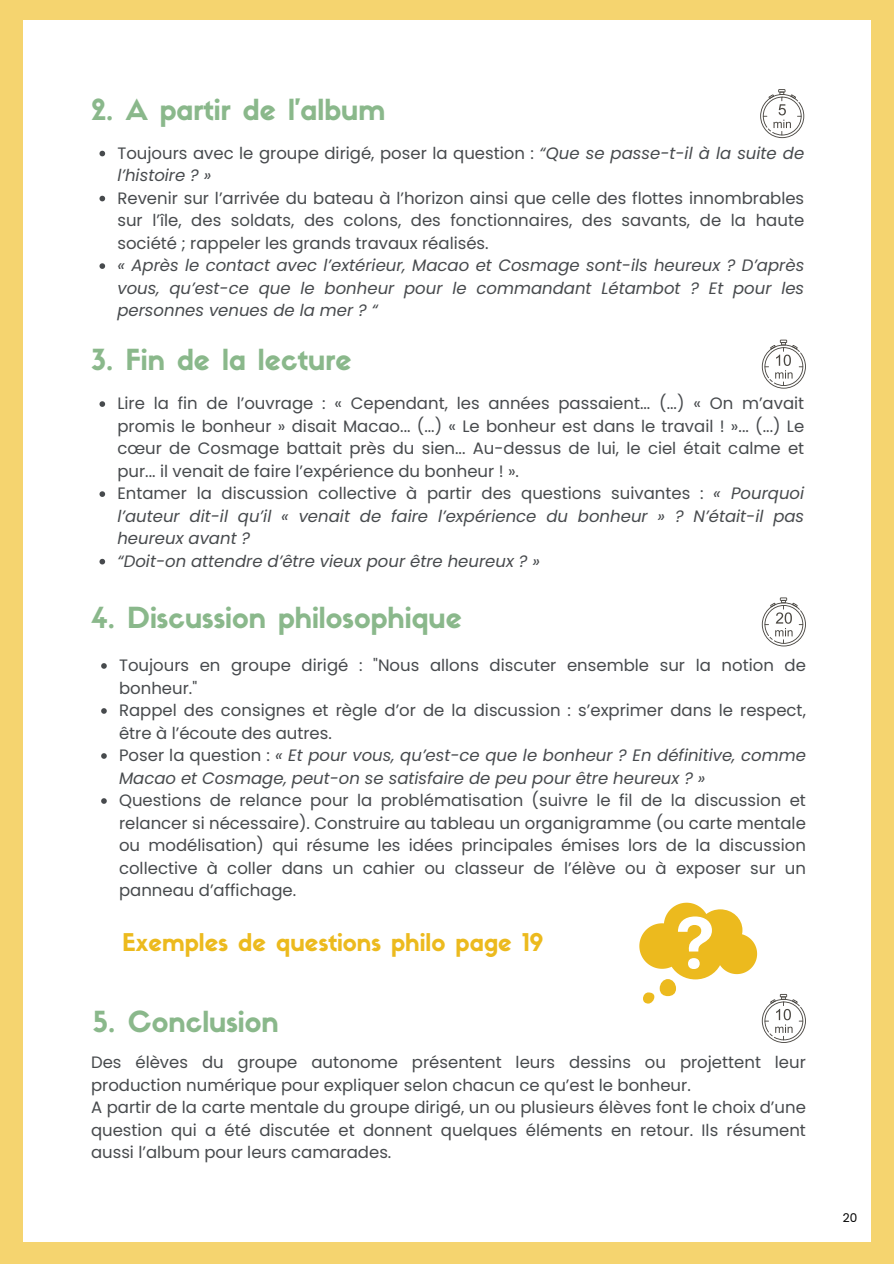
<style>
.page{position:relative;width:894px;height:1264px;background:#fff}
.page>*{position:absolute;margin:0;border:0;box-sizing:border-box;transform-origin:0 0}
.t1{font:28.5px "Sifonn Basic";color:#8ab88b}
.t2{font:24px "Sifonn Basic";color:#ecba1e}
.t3{font:16.5px/22.5px "Poppins";color:#474a4d}
.t4{font:italic 16.5px/22.5px "Poppins";color:#474a4d;text-align:justify}
.t5{font:12px "Poppins";color:#000}
.s1{font-style:italic}
.s2{font-style:normal}
</style>
<div class="page">
<div style="left:0;top:0;width:893px;height:1263px;background:#f5d46f"></div>
<div style="left:24px;top:20px;width:846px;height:1221px;background:#fff"></div>
<svg style="left:99px;top:151px;width:6px;height:5px"></svg>
<svg style="left:99px;top:196px;width:6px;height:5px"></svg>
<svg style="left:99px;top:263px;width:6px;height:6px"></svg>
<svg style="left:99px;top:401px;width:6px;height:6px"></svg>
<svg style="left:99px;top:491px;width:6px;height:6px"></svg>
<svg style="left:99px;top:559px;width:6px;height:5px"></svg>
<svg style="left:101px;top:663px;width:6px;height:5px"></svg>
<svg style="left:101px;top:708px;width:6px;height:5px"></svg>
<svg style="left:101px;top:753px;width:6px;height:5px"></svg>
<svg style="left:101px;top:798px;width:6px;height:5px"></svg>
<svg style="left:761px;top:339px;width:44px;height:49px"></svg>
<svg style="left:761px;top:994px;width:44px;height:48px"></svg>
<svg style="left:760px;top:89px;width:43px;height:49px"></svg>
<div style="left:659px;top:979px;width:16px;height:17px;background:#ecba1e;border-radius:8px"></div>
<svg style="left:643px;top:992px;width:11px;height:11px"></svg>
<svg style="left:639px;top:902px;width:117px;height:77px"></svg>
<svg style="left:761px;top:597px;width:44px;height:49px"></svg>
<p class="t1" style="left:91px;top:98px;width:296px">2. A partir de l’album</p>
<h1 class="t3" style="left:117px;top:142px;width:688px">Toujours avec le groupe dirigé, poser la question : <span class="s1">“Que se passe-t-il à la suite de l’histoire ? »</span></h1>
<p class="t3" style="left:117px;top:187px;width:688px;text-align:justify">Revenir sur l’arrivée du bateau à l’horizon ainsi que celle des flottes innombrables sur l’île, des soldats, des colons, des fonctionnaires, des savants, de la haute société ; rappeler les grands travaux réalisés.</p>
<p class="t4" style="left:117px;top:254px;width:688px">« Après le contact avec l’extérieur, Macao et Cosmage sont-ils heureux ? D’après vous, qu’est-ce que le bonheur pour le commandant Létambot ? Et pour les personnes venues de la mer ? “</p>
<p class="t1" style="left:91px;top:349px;width:262px">3. Fin de la lecture</p>
<p class="t3" style="left:117px;top:392px;width:688px;text-align:justify">Lire la fin de l’ouvrage : « Cependant, les années passaient... (...) « On m’avait promis le bonheur » disait Macao... (...) « Le bonheur est dans le travail ! »... (...) Le cœur de Cosmage battait près du sien... Au-dessus de lui, le ciel était calme et pur... il venait de faire l’expérience du bonheur ! ».</p>
<p class="t4" style="left:117px;top:482px;width:688px"><span class="s2">Entamer la discussion collective à partir des questions suivantes :</span> « Pourquoi l’auteur dit-il qu’il « venait de faire l’expérience du bonheur » ? N’é tait-il pas heureux avant ?</p>
<h1 class="t4" style="left:117px;top:549px;width:424px">“Doit-on attendre d’être vieux pour être heureux ? »</h1>
<p class="t1" style="left:91px;top:606px;width:372px">4. Discussion philosophique</p>
<p class="t3" style="left:119px;top:654px;width:688px">Toujours en groupe dirigé : "Nous allons discuter ensemble sur la notion de bonheur."</p>
<p class="t3" style="left:119px;top:699px;width:688px">Rappel des consignes et règle d’or de la discussion : s’exprimer dans le respect, être à l’écoute des autres.</p>
<h1 class="t4" style="left:119px;top:744px;width:688px"><span class="s2">Poser la question :</span> « Et pour vous, qu’est-ce que le bonheur ? En définitive, comme<br>Macao et Cosmage, peut-on se satisfaire de peu pour être heureux ? »</h1>
<p class="t3" style="left:119px;top:789px;width:688px;text-align:justify">Questions de relance pour la problématisation (suivre le fil de la discussion et relancer si nécessaire). Construire au tableau un organigramme (ou carte mentale ou modélisation) qui résume les idées principales émises lors de la discussion collective à coller dans un cahier ou classeur de l’élève ou à exposer sur un panneau d’affichage.</p>
<h2 class="t2" style="left:122px;top:933px;width:423px">Exemples de questions philo page 19</h2>
<p class="t1" style="left:93px;top:1010px;width:187px">5. Conclusion</p>
<p class="t3" style="left:91px;top:1051px;width:716px">Des élèves du groupe autonome présentent leurs dessins ou projettent leur production numérique pour expliquer selon chacun ce qu’est le bonheur.</p>
<p class="t3" style="left:91px;top:1096px;width:716px;text-align:justify">A partir de la carte mentale du groupe dirigé, un ou plusieurs élèves font le choix d’une question qui a été discutée et donnent quelques éléments en retour. Ils résument aussi l’album pour leurs camarades.</p>
<p class="t5" style="left:842px;top:1209px;width:16px">20</p>
</div>
